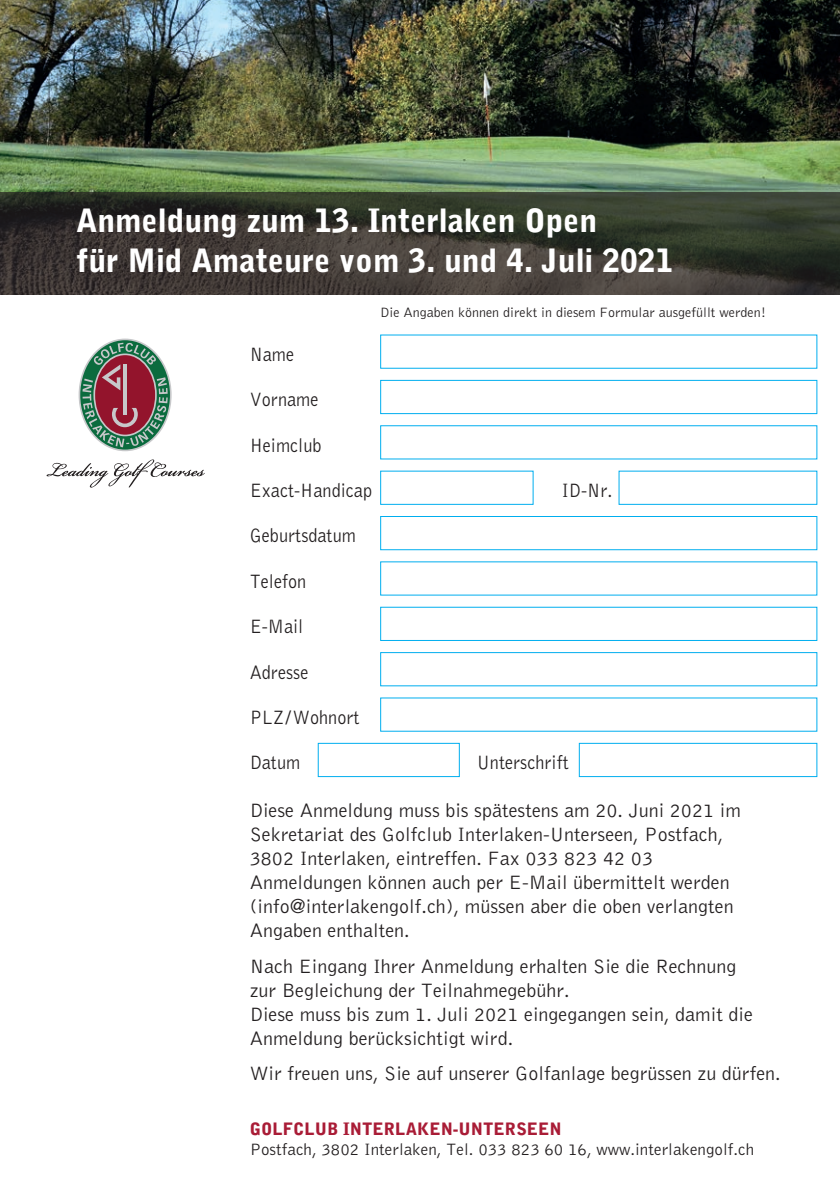
<style>
.page{position:relative;width:840px;height:1191px;background:#fff}
.page>*{position:absolute;margin:0;border:0;box-sizing:border-box;transform-origin:0 0}
.t1{font:900 32px/40px "Bell Gothic Std";color:#fff}
.t2{font:300 20px/24px "Bell Gothic Std";color:#231f20}
.t3{font:300 20px "Bell Gothic Std";color:#231f20;scale:.91 1}
.t4{font:300 17px "Bell Gothic Std";color:#231f20}
.t5{font:900 17px "Bell Gothic Std";color:#a91c36}
.t6{font:300 14px "Bell Gothic Std";color:#231f20}
</style>
<div class="page">
<img style="left:0;top:0;width:839px;height:193px">
<svg style="left:82px;top:342px;width:86px;height:105px;background:#867470"></svg>
<svg style="left:46px;top:459px;width:159px;height:29px"></svg>
<div style="left:380px;top:380px;width:436px;height:34px;border:1px solid #00aeef"></div>
<div style="left:380px;top:471px;width:153px;height:34px;border:1px solid #00aeef"></div>
<div style="left:380px;top:516px;width:436px;height:34px;border:1px solid #00aeef"></div>
<div style="left:380px;top:607px;width:436px;height:34px;border:1px solid #00aeef"></div>
<div style="left:380px;top:652px;width:436px;height:34px;border:1px solid #00aeef"></div>
<div style="left:578px;top:743px;width:238px;height:34px;border:1px solid #00aeef"></div>
<div style="left:618px;top:471px;width:198px;height:34px;border:1px solid #00aeef"></div>
<div style="left:317px;top:743px;width:142px;height:34px;border:1px solid #00aeef"></div>
<svg style="left:0;top:193px;width:839px;height:102px;background:#393931"></svg>
<h1 class="t1" style="left:76px;top:201px;width:598px">Anmeldung zum 13. Interlaken Open<br>für Mid Amateure vom 3. und 4. Juli 2021</h1>
<p class="t6" style="left:380px;top:305px;width:387px">Die Angaben können direkt in diesem Formular ausgefüllt werden!</p>
<p class="t3" style="left:249px;top:344px;width:50px">Name</p>
<p class="t3" style="left:249px;top:389px;width:77px">Vorname</p>
<p class="t3" style="left:249px;top:434px;width:80px">Heimclub</p>
<p class="t3" style="left:249px;top:480px;width:136px">Exact-Handicap</p>
<p class="t3" style="left:561px;top:480px;width:57px">ID-Nr.</p>
<p class="t3" style="left:249px;top:525px;width:118px">Geburtsdatum</p>
<p class="t3" style="left:249px;top:570px;width:64px">Telefon</p>
<p class="t3" style="left:249px;top:616px;width:60px">E-Mail</p>
<p class="t3" style="left:249px;top:661px;width:66px">Adresse</p>
<p class="t3" style="left:249px;top:706px;width:122px">PLZ/Wohnort</p>
<p class="t3" style="left:249px;top:752px;width:57px">Datum</p>
<p class="t3" style="left:476px;top:752px;width:103px">Unterschrift</p>
<p class="t2" style="left:249px;top:799px;width:492px">Diese Anmeldung muss bis spätestens am 20. Juni 2021 im Sekretariat des Golfclub Interlaken-Unterseen, Postfach, 3802 Interlaken, eintreffen. Fax 033 823 42 03<br>Anmeldungen können auch per E-Mail übermittelt werden (info@interlakengolf.ch), müssen aber die oben verlangten Angaben enthalten.</p>
<p class="t2" style="left:249px;top:954px;width:504px">Nach Eingang Ihrer Anmeldung erhalten Sie die Rechnung zur Begleichung der Teilnahmegebühr.<br>Diese muss bis zum 1. Juli 2021 eingegangen sein, damit die Anmeldung berücksichtigt wird.</p>
<p class="t2" style="left:249px;top:1062px;width:532px">Wir freuen uns, Sie auf unserer Golfanlage begrüssen zu dürfen.</p>
<p class="t5" style="left:249px;top:1119px;width:313px">GOLFCLUB INTERLAKEN-UNTERSEEN</p>
<p class="t4" style="left:249px;top:1140px;width:506px">Postfach, 3802 Interlaken, Tel. 033 823 60 16, www.interlakengolf.ch</p>
</div>
